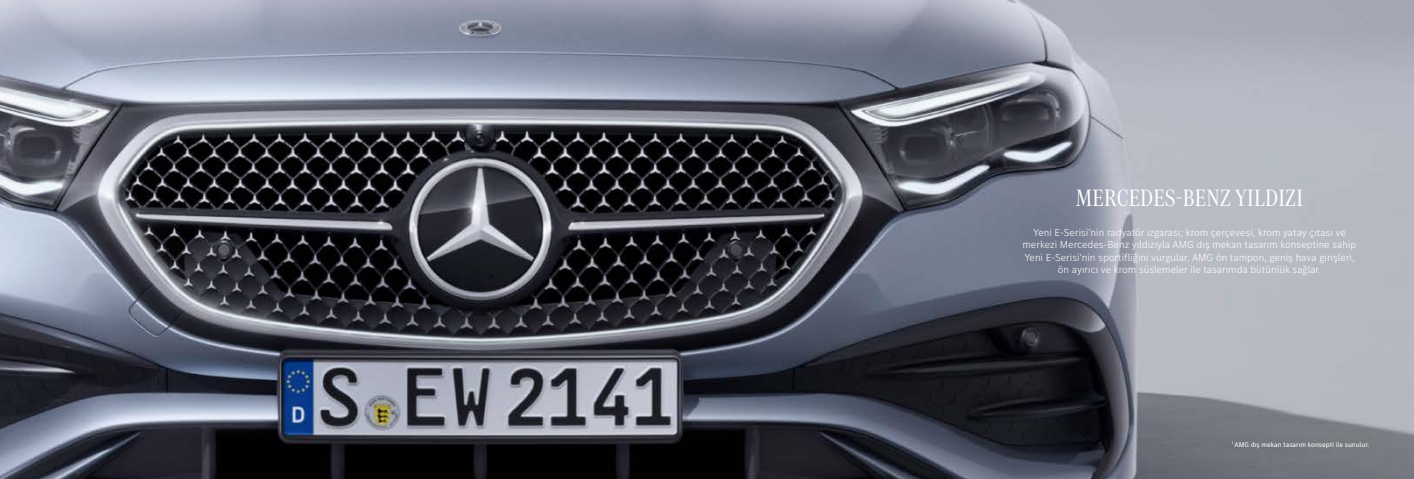
<style>
.page{position:relative;width:1414px;height:479px;background:#fff}
.page>*{position:absolute;margin:0;border:0;box-sizing:border-box;transform-origin:0 0}
.t1{font:24.5px "MB Corpo A Title Cond";letter-spacing:.01em;color:#fff}
.t2{font:300 10.5px/12.4px "MB Corpo S Text";color:#fff;text-align:center}
.t3{font:7px "MB Corpo S Text";color:#fff}
</style>
<div class="page">
<img style="left:0;top:0;width:1414px;height:479px">
<h1 class="t1" style="left:1076px;top:182px;width:229px">MERCEDES-BENZ YILDIZI</h1>
<p class="t2" style="left:1022px;top:225px;width:335px">Yeni E-Serisiʼnin radyatör ızgarası; krom çerçevesi, krom yatay çıtası ve merkezi Mercedes-Benz yıldızıyla AMG dış mekan tasarım konseptine sahip Yeni E-Serisi’nin sportifliğini vurgular. AMG ön tampon, geniş hava girişleri, ön ayırıcı ve krom süslemeler ile tasarımda bütünlük sağlar.</p>
<p class="t3" style="left:1232px;top:439px;width:139px"><sup>1</sup> AMG dış mekan tasarım konsepti ile sunulur.</p>
</div>
